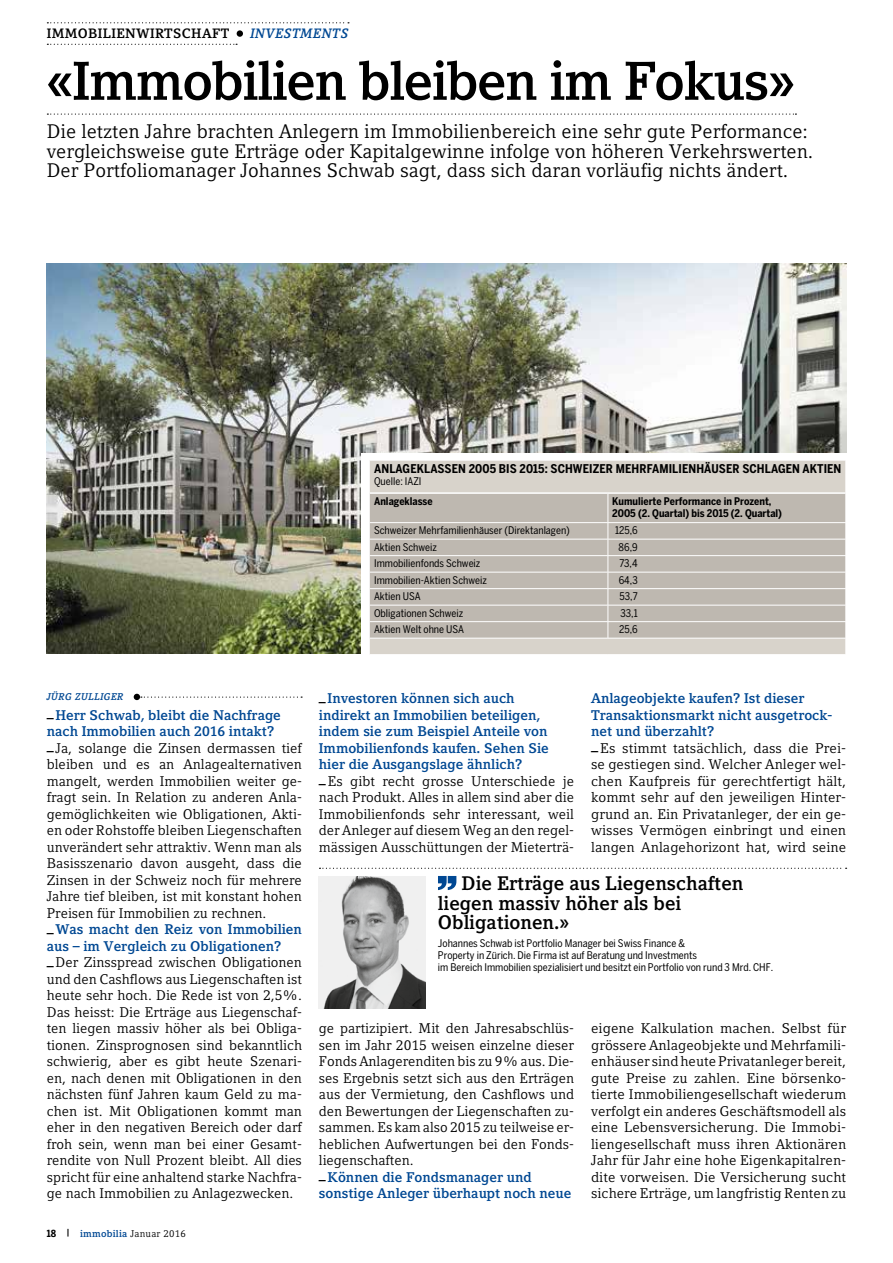
<style>
.page{position:relative;width:893px;height:1263px;background:#fff}
.page>*{position:absolute;margin:0;border:0;box-sizing:border-box;transform-origin:0 0}
.t1{font:700 54px "Compatil Letter LT Pro";letter-spacing:-.025em;color:#000}
.t2{font:19.5px/19.5px "Compatil Letter LT Pro";color:#000}
.t3{font:700 19.5px/19.5px "Compatil Letter LT Pro";color:#000}
.t4{font:13.95px/16.5px "Compatil Letter LT Pro";color:#000}
.t5{font:700 13.95px/16.5px "Compatil Letter LT Pro";color:#004893}
.t6{font:700 13.5px "Compatil Letter LT Pro";letter-spacing:.025em;color:#000}
.t7{font:italic 700 13.5px "Compatil Letter LT Pro";letter-spacing:.025em;color:#004893}
.t8{font:700 12px "Benton Sans Cond";letter-spacing:.01em;color:#000}
.t9{font:10.5px/12px "Benton Sans Cond";color:#000}
.t10{font:700 10.5px/12px "Benton Sans Cond";color:#000}
.t11{font:9.75px "Compatil Letter LT Pro";letter-spacing:.025em;color:#000}
.t12{font:italic 700 9.75px "Compatil Letter LT Pro";letter-spacing:.025em;color:#004893}
.s1{color:#000}
.s2{font-weight:700}
.s3{font-weight:700;color:#004893}
.s4{font-family:"Benton Sans Cond";font-weight:700}
</style>
<div class="page">
<img style="left:47px;top:264px;width:799px;height:390px">
<svg style="left:47px;top:114px;width:749px;height:1px"></svg>
<svg style="left:134px;top:694px;width:168px;height:6px"></svg>
<svg style="left:47px;top:22px;width:302px;height:1px"></svg>
<svg style="left:47px;top:44px;width:190px;height:1px"></svg>
<div style="left:237px;top:30px;width:6px;height:7px;background:#000;border-radius:50%"></div>
<div style="left:361px;top:453px;width:491px;height:203px;background:#fff"></div>
<div style="left:370px;top:461px;width:476px;height:193px;background:#d8d3cb"></div>
<div style="left:370px;top:494px;width:476px;height:144px;background:#beb8b0"></div>
<hr style="left:370px;top:522px;width:238px;height:1px;background:#fff">
<hr style="left:608px;top:522px;width:238px;height:1px;background:#fff">
<hr style="left:370px;top:539px;width:238px;height:1px;background:#fff">
<hr style="left:608px;top:539px;width:238px;height:1px;background:#fff">
<hr style="left:370px;top:555px;width:238px;height:1px;background:#fff">
<hr style="left:608px;top:555px;width:238px;height:1px;background:#fff">
<hr style="left:370px;top:572px;width:238px;height:1px;background:#fff">
<hr style="left:608px;top:572px;width:238px;height:1px;background:#fff">
<hr style="left:370px;top:588px;width:238px;height:1px;background:#fff">
<hr style="left:608px;top:588px;width:238px;height:1px;background:#fff">
<hr style="left:370px;top:605px;width:238px;height:1px;background:#fff">
<hr style="left:608px;top:605px;width:238px;height:1px;background:#fff">
<hr style="left:370px;top:621px;width:238px;height:1px;background:#fff">
<hr style="left:608px;top:621px;width:238px;height:1px;background:#fff">
<svg style="left:608px;top:494px;width:1px;height:144px"></svg>
<hr style="left:370px;top:492px;width:238px;height:2px;background:#fff">
<hr style="left:608px;top:492px;width:238px;height:2px;background:#fff">
<hr style="left:370px;top:638px;width:238px;height:1px;background:#fff">
<hr style="left:608px;top:638px;width:238px;height:1px;background:#fff">
<svg style="left:319px;top:868px;width:528px;height:1px"></svg>
<svg style="left:438px;top:876px;width:18px;height:14px"></svg>
<img style="left:319px;top:877px;width:106px;height:132px">
<p class="t6" style="left:47px;top:26px;width:184px">IMMOBILIENWIRTSCHAFT</p>
<p class="t7" style="left:250px;top:26px;width:100px">INVESTMENTS</p>
<h1 class="t1" style="left:47px;top:49px;width:749px">«Immobilien bleiben im Fokus»</h1>
<p class="t2" style="left:47px;top:122px;width:768px">Die letzten Jahre brachten Anlegern im Immobilienbereich eine sehr gute Performance: vergleichsweise gute Erträge oder Kapitalgewinne infolge von höheren Verkehrswerten.<br>Der Portfoliomanager Johannes Schwab sagt, dass sich daran vorläufig nichts ändert.</p>
<p class="t8" style="left:374px;top:461px;width:469px">ANLAGEKLASSEN 2005 BIS 2015: SCHWEIZER MEHRFAMILIENHÄUSER SCHLAGEN AKTIEN</p>
<p class="t9" style="left:374px;top:475px;width:49px">Quelle: IAZI</p>
<p class="t10" style="left:374px;top:495px;width:60px">Anlageklasse</p>
<p class="t10" style="left:612px;top:495px;width:171px">Kumulierte Performance in Prozent,<br>2005 (2. Quartal) bis 2015 (2. Quartal)</p>
<p class="t9" style="left:374px;top:524px;width:197px">Schweizer Mehrfamilienhäuser (Direktanlagen)</p>
<p class="t9" style="left:615px;top:524px;width:24px">125,6</p>
<p class="t9" style="left:374px;top:541px;width:64px">Aktien Schweiz</p>
<p class="t9" style="left:619px;top:541px;width:21px">86,9</p>
<p class="t9" style="left:374px;top:557px;width:108px">Immobilienfonds Schweiz</p>
<p class="t9" style="left:619px;top:557px;width:20px">73,4</p>
<p class="t9" style="left:374px;top:574px;width:114px">Immobilien-Aktien Schweiz</p>
<p class="t9" style="left:619px;top:574px;width:20px">64,3</p>
<p class="t9" style="left:374px;top:590px;width:48px">Aktien USA</p>
<p class="t9" style="left:620px;top:590px;width:20px">53,7</p>
<p class="t9" style="left:374px;top:607px;width:91px">Obligationen Schweiz</p>
<p class="t9" style="left:620px;top:607px;width:19px">33,1</p>
<p class="t9" style="left:374px;top:623px;width:92px">Aktien Welt ohne USA</p>
<p class="t9" style="left:619px;top:623px;width:20px">25,6</p>
<p class="t12" style="left:47px;top:691px;width:78px">JÜRG ZULLIGER</p>
<p class="t5" style="left:47px;top:707px;width:236px"><span class="s1">–</span>Herr Schwab, bleibt die Nachfrage nach Immobilien auch 2016 intakt?</p>
<p class="t4" style="left:47px;top:740px;width:257px"><span class="s2">–</span> Ja, solange die Zinsen dermassen tief bleiben und es an Anlagealternativen mangelt, werden Immobilien weiter ge&shy;fragt sein. In Relation zu anderen Anla&shy;gemöglichkeiten wie Obligationen, Akti&shy;en oder Rohstoffe bleiben Liegenschaften unverändert sehr attraktiv. Wenn man als Basisszenario davon ausgeht, dass die Zinsen in der Schweiz noch für mehrere Jahre tief bleiben, ist mit konstant hohen Preisen für Immobilien zu rechnen. <span class="s2">–</span><span class="s3">Was macht den Reiz von Immobilien aus – im Vergleich zu Obligationen? </span><span class="s2">–</span>Der Zinsspread zwischen Obligationen und den Cashflows aus Liegenschaften ist heute sehr hoch. Die Rede ist von 2,5%.<br>Das heisst: Die Erträge aus Liegenschaf&shy;ten liegen massiv höher als bei Obliga&shy;tionen. Zinsprognosen sind bekanntlich schwierig, aber es gibt heute Szenari&shy;en, nach denen mit Obligationen in den nächsten fünf Jahren kaum Geld zu ma&shy;chen ist. Mit Obligationen kommt man eher in den negativen Bereich oder darf froh sein, wenn man bei einer Gesamt&shy;rendite von Null Prozent bleibt. All dies spricht für eine anhaltend starke Nachfra&shy;ge nach Immobilien zu Anlagezwecken.</p>
<p class="t11" style="left:47px;top:1227px;width:141px"><span class="s4">18</span> <span class="s2">|</span> <span class="s3">immobilia</span> Januar 2016</p>
<p class="t4" style="left:319px;top:690px;width:257px"><span class="s2">–</span><span class="s3">Investoren können sich auch<br>indirekt an Immobilien beteiligen, indem sie zum Beispiel Anteile von Immobilienfonds kaufen. Sehen Sie hier die Ausgangslage ähnlich?<br></span><span class="s2">–</span>Es gibt recht grosse Unterschiede je nach Produkt. Alles in allem sind aber die Immobilienfonds sehr interessant, weil der Anleger auf diesem Weg an den regel&shy;mässigen Ausschüttungen der Mieterträ-</p>
<p class="t4" style="left:591px;top:690px;width:257px"><span class="s3">Anlageobjekte kaufen? Ist dieser Transaktionsmarkt nicht ausgetrock&shy;net und überzahlt?<br></span><span class="s2">–</span>Es stimmt tatsächlich, dass die Prei&shy;se gestiegen sind. Welcher Anleger wel&shy;chen Kaufpreis für gerechtfertigt hält, kommt sehr auf den jeweiligen Hinter&shy;grund an. Ein Privatanleger, der ein ge&shy;wisses Vermögen einbringt und einen langen Anlagehorizont hat, wird seine</p>
<h2 class="t3" style="left:438px;top:874px;width:307px;text-indent:24px">Die Erträge aus Liegenschaften liegen massiv höher als bei<br>Obligationen.»</h2>
<p class="t9" style="left:438px;top:938px;width:337px">Johannes Schwab ist Portfolio Manager bei Swiss Finance &amp;<br>Property in Zürich. Die Firma ist auf Beratung und Investments<br>im Bereich Immobilien spezialisiert und besitzt ein Portfolio von rund 3 Mrd. CHF.</p>
<p class="t4" style="left:319px;top:1020px;width:257px">ge partizipiert. Mit den Jahresabschlüs&shy;sen im Jahr 2015 weisen einzelne dieser Fonds Anlagerenditen bis zu 9% aus. Die&shy;ses Ergebnis setzt sich aus den Erträgen aus der Vermietung, den Cashflows und den Bewertungen der Liegenschaften zu&shy;sammen. Es kam also 2015 zu teilweise er&shy;heblichen Aufwertungen bei den Fonds&shy;liegenschaften.<br><span class="s2">–</span><span class="s3">Können die Fondsmanager und sonstige Anleger überhaupt noch neue</span></p>
<p class="t4" style="left:591px;top:1020px;width:257px;text-align:justify">eigene Kalkulation machen. Selbst für grössere Anlageobjekte und Mehrfamili&shy;enhäuser sind heute Privatanleger bereit, gute Preise zu zahlen. Eine börsenko&shy;tierte Immobiliengesellschaft wiederum verfolgt ein anderes Geschäftsmodell als eine Lebensversicherung. Die Immobi&shy;liengesellschaft muss ihren Aktionären Jahr für Jahr eine hohe Eigenkapitalren&shy;dite vorweisen. Die Versicherung sucht sichere Erträge, um langfristig Renten zu</p>
</div>
